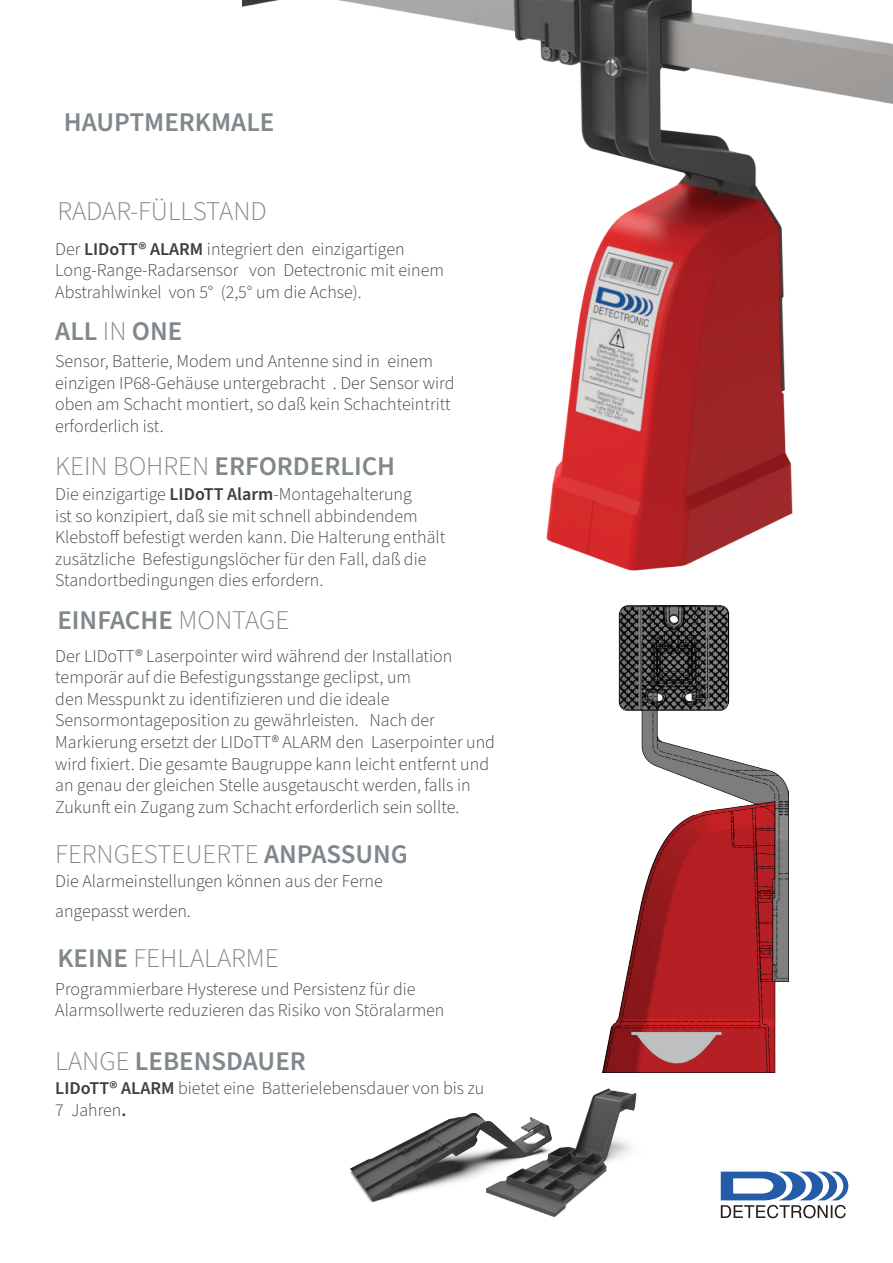
<style>
.page{position:relative;width:893px;height:1263px;background:#fff}
.page>*{position:absolute;margin:0;border:0;box-sizing:border-box;transform-origin:0 0}
.t1{font:600 27px "Source Sans Pro";color:#80888b}
.t2{font:300 27px "Source Sans Pro";color:#80888b}
.t3{font:300 18px/21.6px "Source Sans Pro";color:#3e3e3f}
.s1{font-weight:600}
.s2{font-weight:300}
</style>
<div class="page">
<img style="left:242px;top:0;width:651px;height:570px">
<svg style="left:721px;top:1171px;width:127px;height:47px"></svg>
<img style="left:610px;top:606px;width:179px;height:467px">
<img style="left:350px;top:1029px;width:318px;height:188px">
<h1 class="t1" style="left:64px;top:104px;width:212px">HAUPTMERKMALE</h1>
<h1 class="t2" style="left:57px;top:193px;width:211px">RADAR-FÜLLSTAND</h1>
<p class="t3" style="left:55px;top:238px;width:390px">Der <span class="s1">LIDoTT® ALARM</span> integriert den einzigartigen<br>Long-Range-Radarsensor von Detectronic mit einem<br>Abstrahlwinkel von 5° (2,5° um die Achse).</p>
<h1 class="t1" style="left:55px;top:313px;width:129px">ALL <span class="s2">IN</span> ONE</h1>
<p class="t3" style="left:55px;top:351px;width:401px">Sensor, Batterie, Modem und Antenne sind in einem einzigen IP68-Gehäuse untergebracht . Der Sensor wird oben am Schacht montiert, so daß kein Schachteintritt erforderlich ist.</p>
<h1 class="t1" style="left:55px;top:448px;width:341px"><span class="s2">KEIN BOHREN</span> ERFORDERLICH</h1>
<p class="t3" style="left:55px;top:484px;width:392px">Die einzigartige <span class="s1">LIDoTT Alarm</span>-Montagehalterung<br>ist so konzipiert, daß sie mit schnell abbindendem Klebstoff befestigt werden kann. Die Halterung enthält zusätzliche Befestigungslöcher für den Fall, daß die Standortbedingungen dies erfordern.</p>
<h1 class="t1" style="left:57px;top:602px;width:233px">EINFACHE <span class="s2">MONTAGE</span></h1>
<p class="t3" style="left:55px;top:645px;width:441px">Der LIDoTT® Laserpointer wird während der Installation temporär auf die Befestigungsstange geclipst, um<br>den Messpunkt zu identifizieren und die ideale Sensormontageposition zu gewährleisten. Nach der Markierung ersetzt der LIDoTT® ALARM den Laserpointer und wird fixiert. Die gesamte Baugruppe kann leicht entfernt und an genau der gleichen Stelle ausgetauscht werden, falls in Zukunft ein Zugang zum Schacht erforderlich sein sollte.</p>
<h1 class="t2" style="left:55px;top:835px;width:354px">FERNGESTEUERTE <span class="s1">ANPASSUNG</span></h1>
<p class="t3" style="left:55px;top:867px;width:329px;line-height:30.2px">Die Alarmeinstellungen können aus der Ferne angepasst werden.</p>
<h1 class="t2" style="left:57px;top:939px;width:223px"><span class="s1">KEINE</span> FEHLALARME</h1>
<p class="t3" style="left:55px;top:978px;width:391px">Programmierbare Hysterese und Persistenz für die<br>Alarmsollwerte reduzieren das Risiko von Störalarmen</p>
<h1 class="t1" style="left:55px;top:1042px;width:252px"><span class="s2">LANGE</span> LEBENSDAUER</h1>
<p class="t3" style="left:55px;top:1078px;width:431px"><span class="s1">LIDoTT® ALARM</span> bietet eine Batterielebensdauer von bis zu<br>7 Jahren<span class="s1">.</span></p>
</div>
